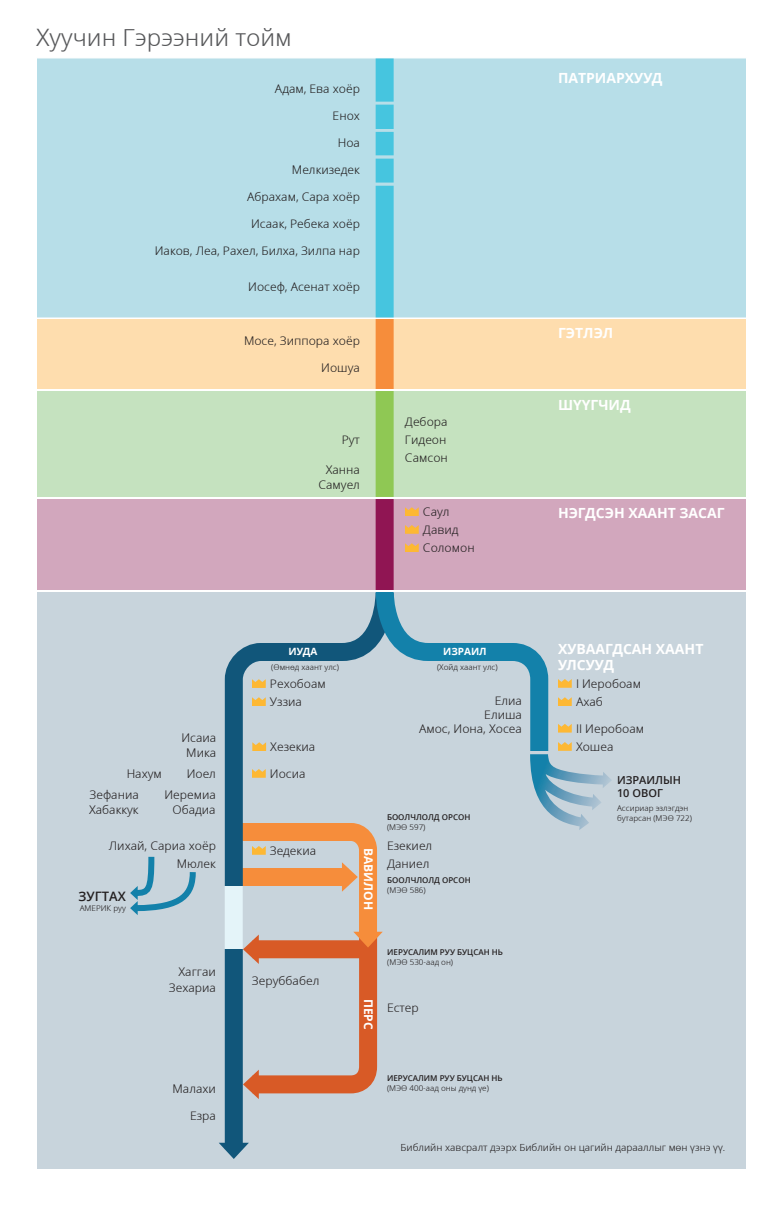
<style>
.page{position:relative;width:783px;height:1206px;background:#fff}
.page>*{position:absolute;margin:0;border:0;box-sizing:border-box;transform-origin:0 0}
.t1{font:24px "Zoramlds Lat";color:#57585a}
.t2{font:700 14px "Zoramlds Lat";color:#fff}
.t3{font:600 13px "Zoramlds Lat";color:#231f20}
.t4{font:12px/14.2px "Zoramlds Lat";color:#231f20;text-align:right}
.t5{font:700 12px "Zoramlds Lat";color:#fff}
.t6{font:600 11px/13px "Zoramlds Lat";color:#231f20}
.t7{font:10px "Zoramlds Lat";color:#231f20}
.t8{font:700 10px "Zoramlds Lat";color:#fff}
.t9{font:8px/10px "Zoramlds Lat";color:#231f20}
.t10{font:600 8px "Zoramlds Lat";color:#231f20}
</style>
<div class="page">
<div style="left:36px;top:57px;width:711px;height:261px;background:#b7dee8;border:1px solid #fff"></div>
<div style="left:36px;top:318px;width:711px;height:72px;background:#feddae;border:1px solid #fff"></div>
<div style="left:36px;top:390px;width:711px;height:108px;background:#c5e2bf;border:1px solid #fff"></div>
<div style="left:36px;top:498px;width:711px;height:93px;background:#d2a7bd;border:1px solid #fff"></div>
<div style="left:36px;top:592px;width:710px;height:578px;background:#c8d4dc"></div>
<svg style="left:130px;top:856px;width:66px;height:59px"></svg>
<div style="left:376px;top:319px;width:18px;height:70px;background:#f68d3b"></div>
<div style="left:376px;top:391px;width:18px;height:106px;background:#8fc854"></div>
<div style="left:225px;top:949px;width:18px;height:200px;background:#11567a"></div>
<svg style="left:219px;top:1143px;width:30px;height:16px"></svg>
<div style="left:376px;top:499px;width:18px;height:91px;background:#901553"></div>
<div style="left:376px;top:58px;width:18px;height:44px;background:#46c5df"></div>
<div style="left:376px;top:105px;width:18px;height:24px;background:#46c5df"></div>
<div style="left:376px;top:132px;width:18px;height:23px;background:#46c5df"></div>
<div style="left:376px;top:159px;width:18px;height:24px;background:#46c5df"></div>
<div style="left:376px;top:186px;width:18px;height:131px;background:#46c5df"></div>
<svg style="left:405px;top:507px;width:14px;height:9px"></svg>
<svg style="left:405px;top:525px;width:14px;height:9px"></svg>
<svg style="left:405px;top:543px;width:14px;height:9px"></svg>
<svg style="left:223px;top:574px;width:389px;height:528px"></svg>
<h1 class="t1" style="left:36px;top:20px;width:257px">Хуучин Гэрээний тойм</h1>
<p class="t4" style="left:275px;top:82px;width:87px">Адам, Ева хоёр</p>
<p class="t4" style="left:333px;top:109px;width:29px">Енох</p>
<p class="t4" style="left:338px;top:136px;width:24px">Ноа</p>
<p class="t4" style="left:292px;top:163px;width:70px">Мелкизедек</p>
<p class="t4" style="left:247px;top:190px;width:114px">Абрахам, Сара хоёр</p>
<p class="t4" style="left:251px;top:217px;width:110px">Исаак, Ребека хоёр</p>
<p class="t4" style="left:155px;top:244px;width:207px">Иаков, Леа, Рахел, Билха, Зилпа нар</p>
<p class="t4" style="left:248px;top:280px;width:113px">Иосеф, Асенат хоёр</p>
<p class="t4" style="left:244px;top:334px;width:117px">Moсе, Зиппора хоёр</p>
<p class="t4" style="left:321px;top:361px;width:40px">Иошуа</p>
<p class="t4" style="left:342px;top:433px;width:20px">Рут</p>
<p class="t4" style="left:318px;top:478px;width:43px">Самуел</p>
<p class="t4" style="left:326px;top:463px;width:36px">Ханна</p>
<p class="t4" style="left:405px;top:415px;width:44px">Дебора</p>
<p class="t4" style="left:405px;top:433px;width:43px">Гидеон</p>
<p class="t4" style="left:405px;top:451px;width:44px">Самсон</p>
<p class="t4" style="left:423px;top:505px;width:28px">Саул</p>
<p class="t4" style="left:423px;top:523px;width:37px">Давид</p>
<p class="t4" style="left:423px;top:541px;width:53px">Соломон</p>
<p class="t8" style="left:289px;top:644px;width:30px">ИУДА</p>
<p class="t8" style="left:443px;top:644px;width:45px">ИЗРАИЛ</p>
<p class="t2" style="left:558px;top:67px;width:106px">ПАТРИАРХУУД</p>
<p class="t2" style="left:558px;top:322px;width:57px">ГЭТЛЭЛ</p>
<p class="t2" style="left:558px;top:394px;width:74px">ШҮҮГЧИД</p>
<p class="t2" style="left:558px;top:502px;width:168px">НЭГДСЭН ХААНТ ЗАСАГ</p>
<p class="t2" style="left:558px;top:638px;width:147px">ХУВААГДСАН ХААНТ</p>
<p class="t4" style="left:181px;top:730px;width:36px;line-height:15.2px;text-align:center">Исаиа<br>Мика</p>
<p class="t4" style="left:127px;top:767px;width:37px">Нахум</p>
<p class="t4" style="left:165px;top:763px;width:53px;line-height:21.2px">Иоел<br>Иеремиа</p>
<p class="t4" style="left:172px;top:803px;width:45px">Обадиа</p>
<p class="t4" style="left:89px;top:788px;width:51px;line-height:15px;text-align:left">Зефаниа<br>Хабаккук</p>
<p class="t4" style="left:109px;top:837px;width:109px;line-height:17.8px">Лихай, Сариа хоёр<br>Мюлек</p>
<p class="t3" style="left:78px;top:886px;width:49px">ЗУГТАХ</p>
<p class="t9" style="left:80px;top:903px;width:48px">АМЕРИК руу</p>
<p class="t4" style="left:169px;top:964px;width:49px;line-height:15.9px">Хаггаи<br>Зехариа</p>
<p class="t4" style="left:173px;top:1082px;width:45px">Малахи</p>
<p class="t4" style="left:190px;top:1109px;width:27px">Езра</p>
<p class="t9" style="left:271px;top:662px;width:69px">(Өмнөд хаант улс)</p>
<p class="t9" style="left:437px;top:662px;width:62px">(Хойд хаант улс)</p>
<p class="t2" style="left:558px;top:654px;width:58px">УЛСУУД</p>
<p class="t4" style="left:270px;top:675px;width:57px;line-height:17.8px;text-align:left">Рехобоам<br>Уззиа</p>
<p class="t4" style="left:270px;top:740px;width:47px">Хезекиа</p>
<p class="t4" style="left:270px;top:767px;width:37px">Иосиа</p>
<p class="t4" style="left:270px;top:844px;width:48px">Зедекиа</p>
<p class="t4" style="left:252px;top:974px;width:69px">Зеруббабел</p>
<p class="t4" style="left:419px;top:693px;width:104px">Елиа<br>Елиша<br>Амос, Иона, Хосеа</p>
<p class="t5" style="left:378px;top:848px;width:63px;rotate:90deg">ВАВИЛОН</p>
<p class="t10" style="left:387px;top:811px;width:85px">БООЛЧЛОЛД ОРСОН</p>
<p class="t9" style="left:387px;top:822px;width:40px">(МЭӨ 597)</p>
<p class="t4" style="left:387px;top:837px;width:47px;line-height:18.2px;text-align:left">Езекиел<br>Даниел</p>
<p class="t10" style="left:387px;top:874px;width:85px">БООЛЧЛОЛД ОРСОН</p>
<p class="t9" style="left:387px;top:885px;width:40px">(МЭӨ 586)</p>
<p class="t5" style="left:378px;top:999px;width:32px;rotate:90deg">ПЕРС</p>
<p class="t10" style="left:387px;top:946px;width:117px">ИЕРУСАЛИМ РУУ БУЦСАН НЬ</p>
<p class="t9" style="left:387px;top:957px;width:67px">(МЭӨ 530- аад он)</p>
<p class="t4" style="left:387px;top:1001px;width:33px">Естер</p>
<p class="t10" style="left:387px;top:1072px;width:117px">ИЕРУСАЛИМ РУУ БУЦСАН НЬ</p>
<p class="t9" style="left:387px;top:1083px;width:103px">(МЭӨ 400- аад оны дунд үе)</p>
<p class="t4" style="left:576px;top:677px;width:67px">I Иеробоам</p>
<p class="t4" style="left:576px;top:719px;width:70px;line-height:18.2px;text-align:left">II Иеробоам<br>Хошеа</p>
<p class="t4" style="left:576px;top:695px;width:28px">Ахаб</p>
<p class="t6" style="left:617px;top:774px;width:66px">ИЗРАИЛЫН<br>10 ОВОГ</p>
<p class="t9" style="left:617px;top:804px;width:76px">Ассириар эзлэгдэн бутарсан (МЭӨ 722)</p>
<p class="t7" style="left:401px;top:1140px;width:326px">Библийн хавсралт дээрх Библийн он цагийн дарааллыг мөн үзнэ үү.</p>
</div>
